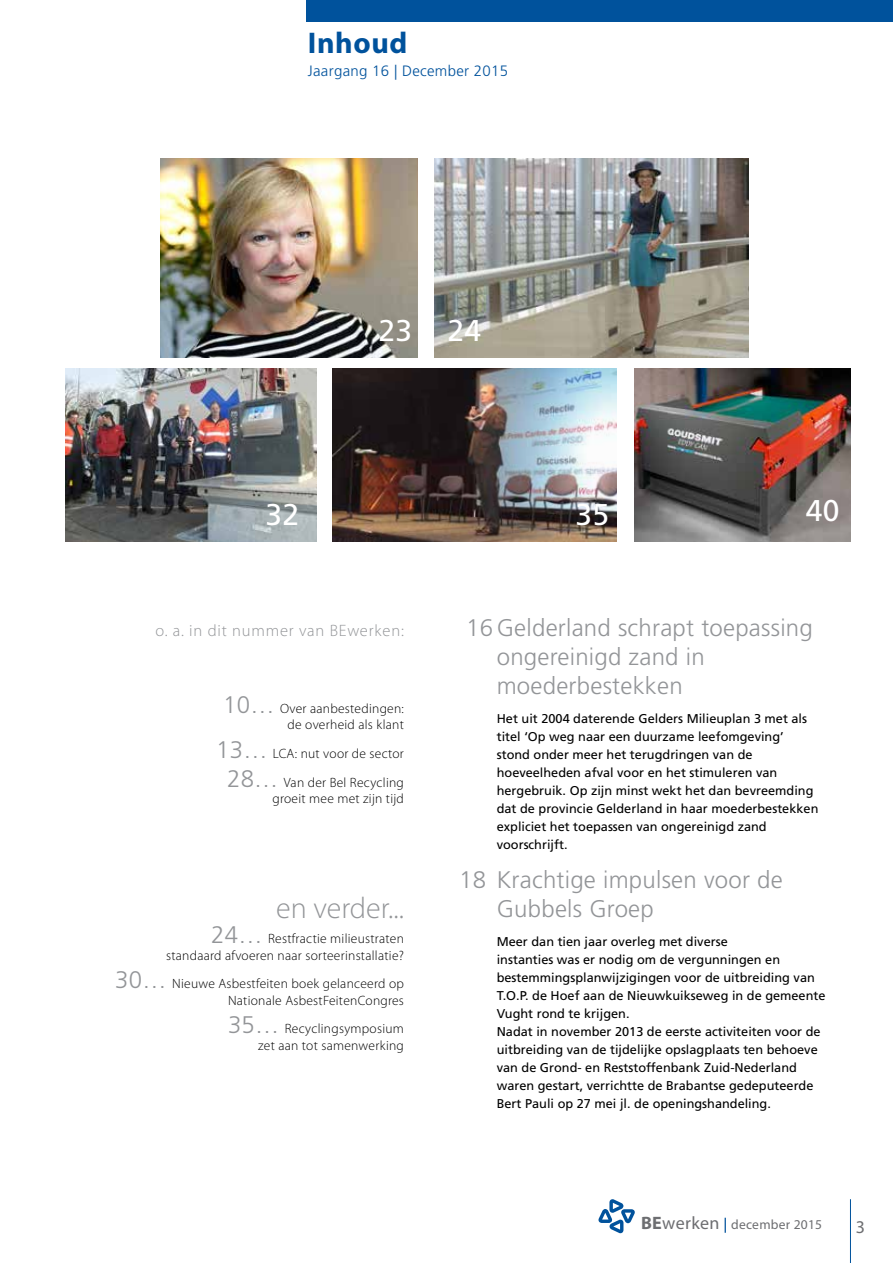
<style>
.page{position:relative;width:893px;height:1263px;background:#fff}
.page>*{position:absolute;margin:0;border:0;box-sizing:border-box;transform-origin:0 0}
.t1{font:300 30px "Myriad Pro";color:#939598}
.t2{font:30px "Frutiger LT Std";color:#fff}
.t3{font:700 30px "Myriad Pro";letter-spacing:.02em;color:#00529c}
.t4{font:300 24px/28.8px "Frutiger LT Std";letter-spacing:.01em;color:#939598}
.t5{font:18px "Myriad Pro";color:#6d6e71}
.t6{font:300 16.5px "Myriad Pro";letter-spacing:.05em;color:#939598}
.t7{font:300 15px "Frutiger LT Std";letter-spacing:.02em;color:#00529c}
.t8{font:300 13.5px/16.2px "Myriad Pro";letter-spacing:.02em;color:#000;text-align:right}
.t9{font:13.5px "Myriad Pro";letter-spacing:.02em;color:#6d6e71}
.t10{font:12.75px/18px "Frutiger LT Std";color:#000}
.s1{font-family:"Frutiger LT Std";font-size:24px;color:#939598}
.s2{font-weight:700;font-size:18px}
.s3{font-size:18px}
.s4{font-family:"Frutiger LT Std";font-size:15px;color:#00529c}
</style>
<div class="page">
<hr style="left:850px;top:1199px;width:1px;height:64px;background:#00529c">
<svg style="left:598px;top:1199px;width:37px;height:34px"></svg>
<div style="left:306px;top:0;width:587px;height:21px;background:#00529c"></div>
<img style="left:160px;top:158px;width:258px;height:199px">
<img style="left:434px;top:158px;width:315px;height:199px">
<img style="left:66px;top:368px;width:250px;height:173px">
<img style="left:332px;top:368px;width:285px;height:173px">
<img style="left:635px;top:368px;width:215px;height:173px">
<h1 class="t3" style="left:308px;top:26px;width:101px">Inhoud</h1>
<p class="t7" style="left:308px;top:62px;width:202px">Jaargang 16 | December 2015</p>
<h1 class="t2" style="left:379px;top:313px;width:35px">23</h1>
<h1 class="t2" style="left:447px;top:313px;width:35px">24</h1>
<h1 class="t2" style="left:265px;top:497px;width:35px">32</h1>
<h1 class="t2" style="left:575px;top:497px;width:35px">35</h1>
<h1 class="t2" style="left:806px;top:493px;width:35px">40</h1>
<p class="t6" style="left:155px;top:621px;width:250px">o. a. in dit nummer van BEwerken:</p>
<p class="t8" style="left:223px;top:700px;width:182px"><span class="s1">10…</span> Over aanbestedingen: de overheid als klant</p>
<p class="t8" style="left:216px;top:739px;width:189px;line-height:28.8px"><span class="s1">13…</span> LCA: nut voor de sector<br><span class="s1">28…</span> Van der Bel Recycling</p>
<p class="t8" style="left:273px;top:790px;width:133px">groeit mee met zijn tijd</p>
<h1 class="t1" style="left:276px;top:890px;width:129px">en verder...</h1>
<p class="t8" style="left:166px;top:930px;width:239px"><span class="s1">24…</span> Restfractie milieustraten standaard afvoeren naar sorteerinstallatie?</p>
<p class="t8" style="left:115px;top:975px;width:290px"><span class="s1">30…</span> Nieuwe Asbestfeiten boek gelanceerd op<br>Nationale AsbestFeitenCongres</p>
<p class="t8" style="left:228px;top:1020px;width:177px"><span class="s1">35…</span> Recyclingsymposium zet aan tot samenwerking</p>
<h2 class="t4" style="left:497px;top:614px;width:318px;text-indent:-31px">16 Gelderland schrapt toepassing ongereinigd zand in moederbestekken</h2>
<p class="t10" style="left:497px;top:709px;width:323px">Het uit 2004 daterende Gelders Milieuplan 3 met als titel ‘Op weg naar een duurzame leefomgeving’ stond onder meer het terugdringen van de hoeveelheden afval voor en het stimuleren van hergebruik. Op zijn minst wekt het dan bevreemding dat de provincie Gelderland in haar moederbestekken expliciet het toepassen van ongereinigd zand voorschrijft.</p>
<h2 class="t4" style="left:497px;top:865px;width:288px;text-indent:-37px">18 Krachtige impulsen voor de<br>Gubbels Groep</h2>
<p class="t10" style="left:497px;top:932px;width:330px">Meer dan tien jaar overleg met diverse<br>instanties was er nodig om de vergunningen en bestemmingsplanwijzigingen voor de uitbreiding van T.O.P. de Hoef aan de Nieuwkuikseweg in de gemeente Vught rond te krijgen.<br>Nadat in november 2013 de eerste activiteiten voor de uitbreiding van de tijdelijke opslagplaats ten behoeve van de Grond- en Reststoffenbank Zuid-Nederland waren gestart, verrichtte de Brabantse gedeputeerde Bert Pauli op 27 mei jl. de openingshandeling.</p>
<p class="t9" style="left:641px;top:1217px;width:183px"><span class="s2">BE</span><span class="s3">werken</span> <span class="s4">|</span> december 2015</p>
<h3 class="t5" style="left:856px;top:1217px;width:11px">3</h3>
</div>
